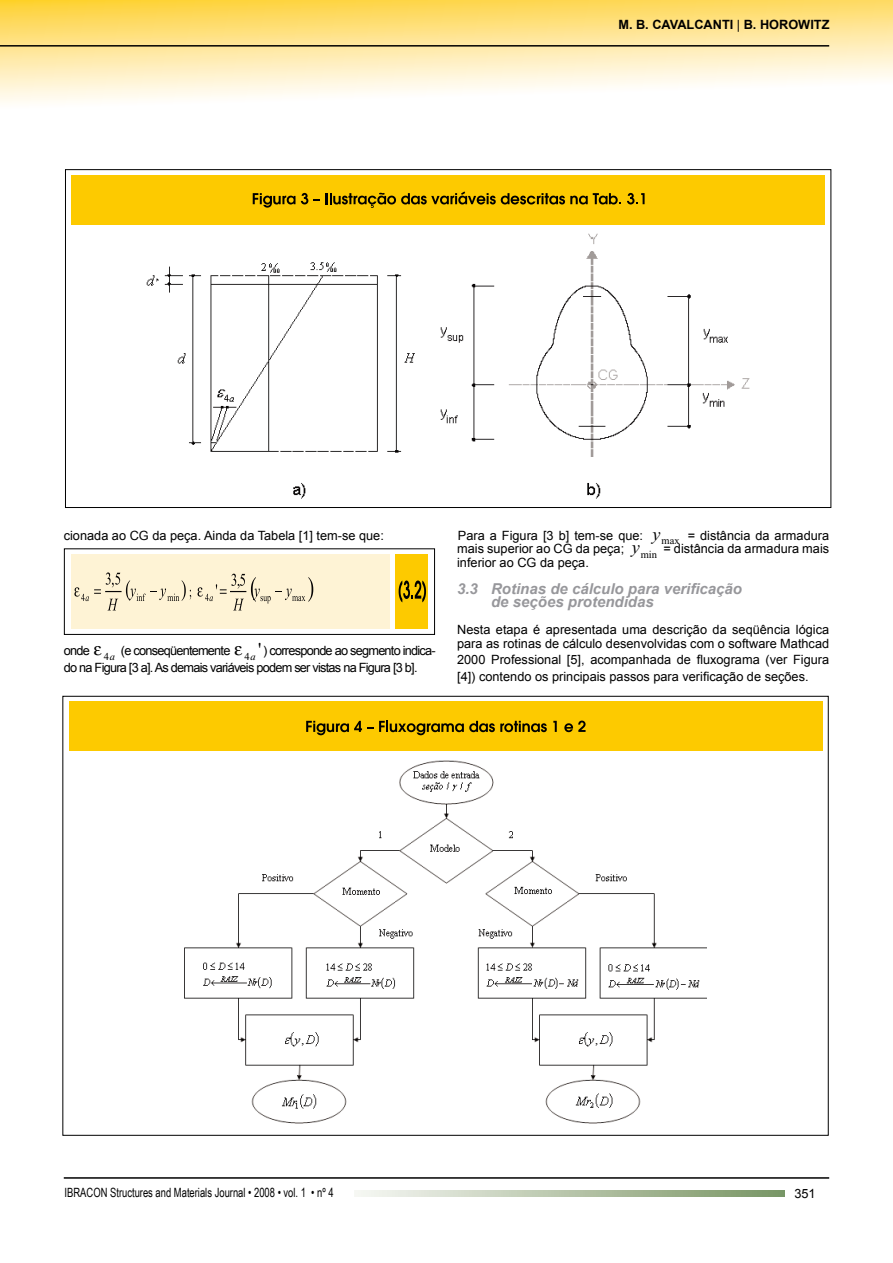
<style>
.page{position:relative;width:893px;height:1263px;background:#fff}
.page>*{position:absolute;margin:0;border:0;box-sizing:border-box;transform-origin:0 0}
.t1{font:italic 18px "Times New Roman";color:#000}
.t2{font:18px "Times New Roman";color:#000}
.t3{font:italic 700 15px/13.5px "Arial";color:#97979b}
.t4{font:12.75px/13.5px "Arial";color:#000}
.t5{font:12.75px/16.5px "Arial";letter-spacing:-.06em;color:#000}
.t6{font:12.75px "Arial Narrow";color:#000;scale:.9 1}
.t7{font:700 12.75px "Arial";color:#000}
.t8{font:10.5px "Times New Roman";color:#000}
.s1{font-weight:400}
</style>
<div class="page">
<svg style="left:0;top:0;width:893px;height:103px"></svg>
<hr style="left:64px;top:1177px;width:765px;height:2px;background:#000">
<hr style="left:0;top:45px;width:829px;height:2px;background:#000">
<svg style="left:354px;top:1190px;width:431px;height:6px;background:#b7c5aa"></svg>
<div style="left:64px;top:548px;width:371px;height:87px;border:1px solid #000"></div>
<div style="left:396px;top:554px;width:32px;height:75px;background:#fdca00"></div>
<div style="left:71px;top:554px;width:318px;height:75px;background:#fef3d5"></div>
<svg style="left:399px;top:580px;width:27px;height:22px"></svg>
<svg style="left:74px;top:572px;width:117px;height:38px"></svg>
<svg style="left:197px;top:574px;width:116px;height:36px"></svg>
<div style="left:72px;top:175px;width:753px;height:49px;background:#fdca00"></div>
<svg style="left:253px;top:193px;width:42px;height:15px"></svg>
<svg style="left:301px;top:193px;width:7px;height:11px"></svg>
<svg style="left:314px;top:199px;width:6px;height:2px"></svg>
<svg style="left:326px;top:191px;width:295px;height:17px"></svg>
<svg style="left:627px;top:193px;width:18px;height:11px"></svg>
<img style="left:146px;top:233px;width:604px;height:266px">
<div style="left:69px;top:702px;width:753px;height:49px;background:#fdca00"></div>
<svg style="left:306px;top:721px;width:67px;height:14px"></svg>
<svg style="left:379px;top:721px;width:168px;height:14px"></svg>
<svg style="left:553px;top:721px;width:4px;height:11px"></svg>
<svg style="left:564px;top:720px;width:22px;height:12px"></svg>
<img style="left:184px;top:760px;width:523px;height:364px">
<p class="t7" style="left:618px;top:16px;width:213px">M. B. CAVALCANTI <span class="s1">|</span> B. HOROWITZ</p>
<p class="t4" style="left:64px;top:529px;width:322px">cionada ao CG da peça. Ainda da Tabela [1] tem-se que:</p>
<h1 class="t2" style="left:258px;top:639px;width:5px">'</h1>
<p class="t5" style="left:64px;top:643px;width:374px;text-indent:181px"><sub>4</sub><sub>a</sub> ) corresponde ao segmento indica&shy;do na Figura [3 a]. As demais variáveis podem ser vistas na Figura [3 b].</p>
<p class="t5" style="left:64px;top:643px;width:168px">onde <sub>4</sub><sub>a</sub> (e conseqüentemente</p>
<h1 class="t1" style="left:652px;top:524px;width:9px">y</h1>
<p class="t4" style="left:688px;top:529px;width:143px">= distância da armadura</p>
<p class="t4" style="left:458px;top:529px;width:187px">Para a Figura [3 b] tem-se que:</p>
<p class="t8" style="left:661px;top:535px;width:20px">max</p>
<p class="t4" style="left:457px;top:542px;width:169px">mais superior ao CG da peça;</p>
<p class="t8" style="left:641px;top:549px;width:18px">min</p>
<h1 class="t1" style="left:632px;top:538px;width:9px">y</h1>
<p class="t4" style="left:663px;top:542px;width:167px">= distância da armadura mais</p>
<p class="t4" style="left:457px;top:556px;width:133px">inferior ao CG da peça.</p>
<p class="t3" style="left:491px;top:582px;width:252px;text-indent:-34px">3.3 Rotinas de cálculo para verificação de seções protendidas</p>
<p class="t4" style="left:457px;top:623px;width:374px">Nesta etapa é apresentada uma descrição da seqüência lógica para as rotinas de cálculo desenvolvidas com o software Mathcad</p>
<p class="t4" style="left:457px;top:652px;width:374px;line-height:16.5px">2000 Professional [5], acompanhada de fluxograma (ver Figura [4]) contendo os principais passos para verificação de seções.</p>
<p class="t6" style="left:65px;top:1183px;width:300px">IBRACON Structures and Materials Journal • 2008 • vol. 1 • nº 4</p>
<p class="t4" style="left:794px;top:1187px;width:23px">351</p>
</div>
